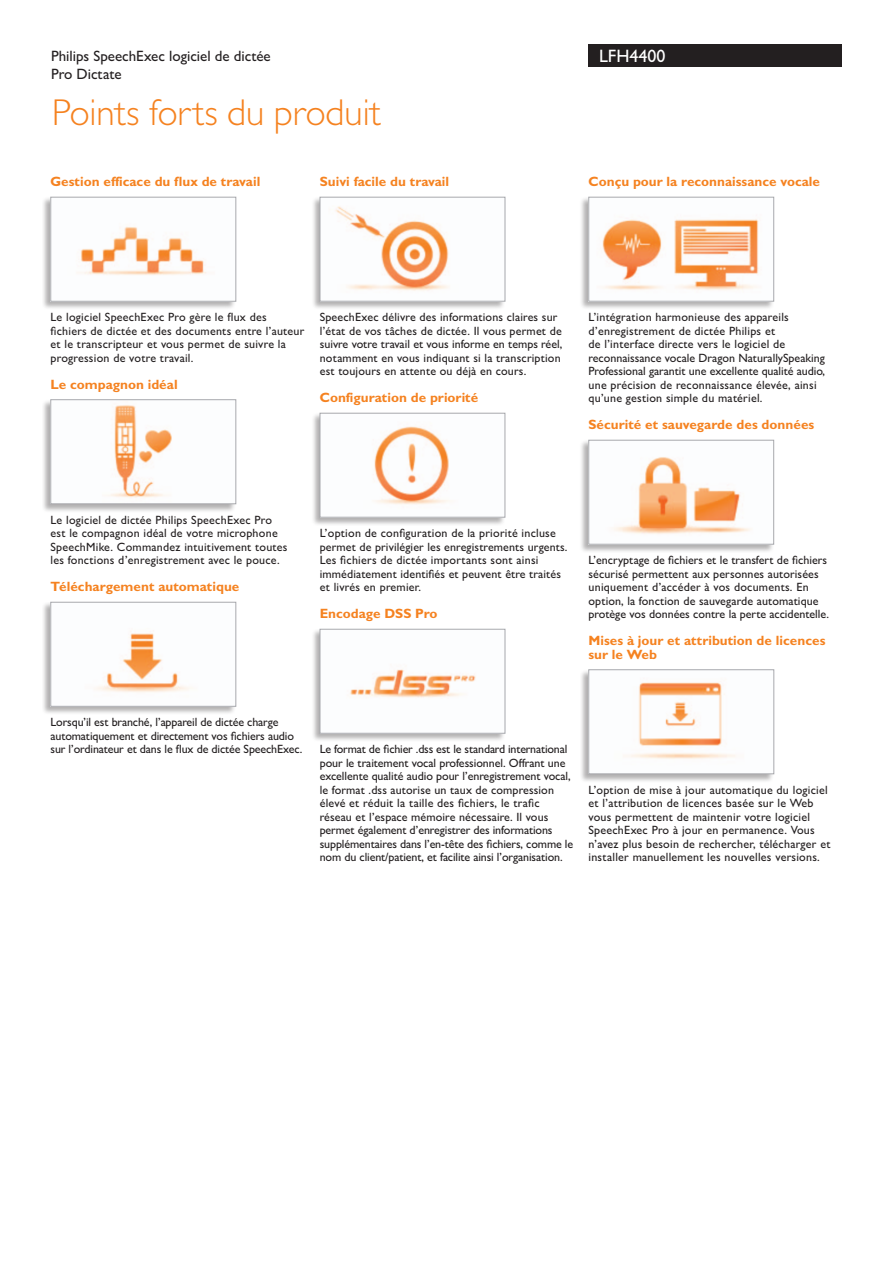
<style>
.page{position:relative;width:893px;height:1263px;background:#fff}
.page>*{position:absolute;margin:0;border:0;box-sizing:border-box;transform-origin:0 0}
.t1{font:300 37.5px "Gill Sans MT Pro";color:#f58220}
.t2{font:500 18px "Gill Sans MT Pro";color:#fff}
.t3{font:500 15px "Gill Sans MT Pro";color:#231f20}
.t4{font:700 13.5px/13.5px "Gill Sans MT Pro";color:#f58220}
.t5{font:500 12px/13.5px "Gill Sans MT Pro";letter-spacing:.01em;color:#231f20}
.t6{font:500 12px/13.5px "Gill Sans MT Pro";letter-spacing:-.01em;color:#231f20}
</style>
<div class="page">
<div style="left:588px;top:44px;width:254px;height:23px;background:#231f20"></div>
<div style="left:42px;top:196px;width:195px;height:114px;background:#231f20;opacity:.35"></div>
<img style="left:53px;top:199px;width:181px;height:100px">
<div style="left:51px;top:197px;width:185px;height:104px;border:1px solid #a8a9ad"></div>
<div style="left:42px;top:399px;width:195px;height:114px;background:#231f20;opacity:.35"></div>
<img style="left:53px;top:401px;width:181px;height:101px">
<div style="left:51px;top:399px;width:185px;height:105px;border:1px solid #a8a9ad"></div>
<div style="left:42px;top:601px;width:195px;height:114px;background:#231f20;opacity:.35"></div>
<img style="left:53px;top:604px;width:181px;height:100px">
<div style="left:51px;top:602px;width:185px;height:104px;border:1px solid #a8a9ad"></div>
<div style="left:311px;top:196px;width:194px;height:114px;background:#231f20;opacity:.35"></div>
<img style="left:322px;top:199px;width:181px;height:100px">
<div style="left:320px;top:197px;width:185px;height:104px;border:1px solid #a8a9ad"></div>
<div style="left:311px;top:412px;width:194px;height:114px;background:#231f20;opacity:.35"></div>
<img style="left:322px;top:415px;width:181px;height:100px">
<div style="left:320px;top:413px;width:185px;height:104px;border:1px solid #a8a9ad"></div>
<div style="left:311px;top:628px;width:194px;height:114px;background:#231f20;opacity:.35"></div>
<img style="left:322px;top:631px;width:181px;height:100px">
<div style="left:320px;top:629px;width:185px;height:104px;border:1px solid #a8a9ad"></div>
<div style="left:580px;top:196px;width:194px;height:114px;background:#231f20;opacity:.35"></div>
<img style="left:590px;top:199px;width:182px;height:100px">
<div style="left:588px;top:197px;width:186px;height:104px;border:1px solid #a8a9ad"></div>
<div style="left:580px;top:439px;width:194px;height:114px;background:#231f20;opacity:.35"></div>
<img style="left:590px;top:442px;width:182px;height:100px">
<div style="left:588px;top:440px;width:186px;height:104px;border:1px solid #a8a9ad"></div>
<div style="left:580px;top:669px;width:194px;height:114px;background:#231f20;opacity:.35"></div>
<img style="left:590px;top:671px;width:182px;height:101px">
<div style="left:588px;top:669px;width:186px;height:105px;border:1px solid #a8a9ad"></div>
<p class="t3" style="left:51px;top:47px;width:221px">Philips SpeechExec logiciel de dictée</p>
<h2 class="t2" style="left:599px;top:45px;width:68px">LFH4400</h2>
<p class="t3" style="left:51px;top:65px;width:72px">Pro Dictate</p>
<h1 class="t1" style="left:52px;top:90px;width:331px">Points forts du produit</h1>
<p class="t4" style="left:51px;top:174px;width:211px">Gestion efficace du flux de travail</p>
<p class="t4" style="left:320px;top:174px;width:131px">Suivi facile du travail</p>
<p class="t4" style="left:588px;top:174px;width:233px">Conçu pour la reconnaissance vocale</p>
<p class="t5" style="left:51px;top:310px;width:255px">Le logiciel SpeechExec Pro gère le flux des fichiers de dictée et des documents entre l’auteur et le transcripteur et vous permet de suivre la progression de votre travail.</p>
<p class="t4" style="left:51px;top:377px;width:129px">Le compagnon idéal</p>
<p class="t5" style="left:320px;top:310px;width:244px">SpeechExec délivre des informations claires sur l’état de vos tâches de dictée. Il vous permet de suivre votre travail et vous informe en temps réel, notamment en vous indiquant si la transcription est toujours en attente ou déjà en cours.</p>
<p class="t4" style="left:320px;top:390px;width:160px">Configuration de priorité</p>
<p class="t5" style="left:588px;top:310px;width:238px">L’intégration harmonieuse des appareils d’enregistrement de dictée Philips et<br>de l’interface directe vers le logiciel de reconnaissance vocale Dragon NaturallySpeaking Professional garantit une excellente qualité audio, une précision de reconnaissance élevée, ainsi qu’une gestion simple du matériel.</p>
<p class="t4" style="left:588px;top:417px;width:227px">Sécurité et sauvegarde des données</p>
<p class="t5" style="left:51px;top:513px;width:238px">Le logiciel de dictée Philips SpeechExec Pro est le compagnon idéal de votre microphone SpeechMike. Commandez intuitivement toutes les fonctions d’enregistrement avec le pouce.</p>
<p class="t4" style="left:51px;top:579px;width:190px">Téléchargement automatique</p>
<p class="t5" style="left:320px;top:526px;width:249px">L’option de configuration de la priorité incluse permet de privilégier les enregistrements urgents.<br>Les fichiers de dictée importants sont ainsi immédiatement identifiés et peuvent être traités et livrés en premier.</p>
<p class="t4" style="left:320px;top:606px;width:119px">Encodage DSS Pro</p>
<p class="t5" style="left:588px;top:553px;width:242px">L’encryptage de fichiers et le transfert de fichiers sécurisé permettent aux personnes autorisées uniquement d’accéder à vos documents. En option, la fonction de sauvegarde automatique protège vos données contre la perte accidentelle.</p>
<p class="t4" style="left:588px;top:633px;width:238px">Mises à jour et attribution de licences sur le Web</p>
<p class="t6" style="left:51px;top:715px;width:253px">Lorsqu’il est branché, l’appareil de dictée charge automatiquement et directement vos fichiers audio sur l’ordinateur et dans le flux de dictée SpeechExec.</p>
<p class="t6" style="left:320px;top:742px;width:255px">Le format de fichier .dss est le standard international pour le traitement vocal professionnel. Offrant une excellente qualité audio pour l’enregistrement vocal, le format .dss autorise un taux de compression élevé et réduit la taille des fichiers, le trafic réseau et l’espace mémoire nécessaire. Il vous permet également d’enregistrer des informations supplémentaires dans l’en-tête des fichiers, comme le nom du client/patient, et facilite ainsi l’organisation.</p>
<p class="t5" style="left:588px;top:783px;width:243px">L’option de mise à jour automatique du logiciel et l’attribution de licences basée sur le Web vous permettent de maintenir votre logiciel SpeechExec Pro à jour en permanence. Vous n’avez plus besoin de rechercher, télécharger et installer manuellement les nouvelles versions.</p>
</div>
